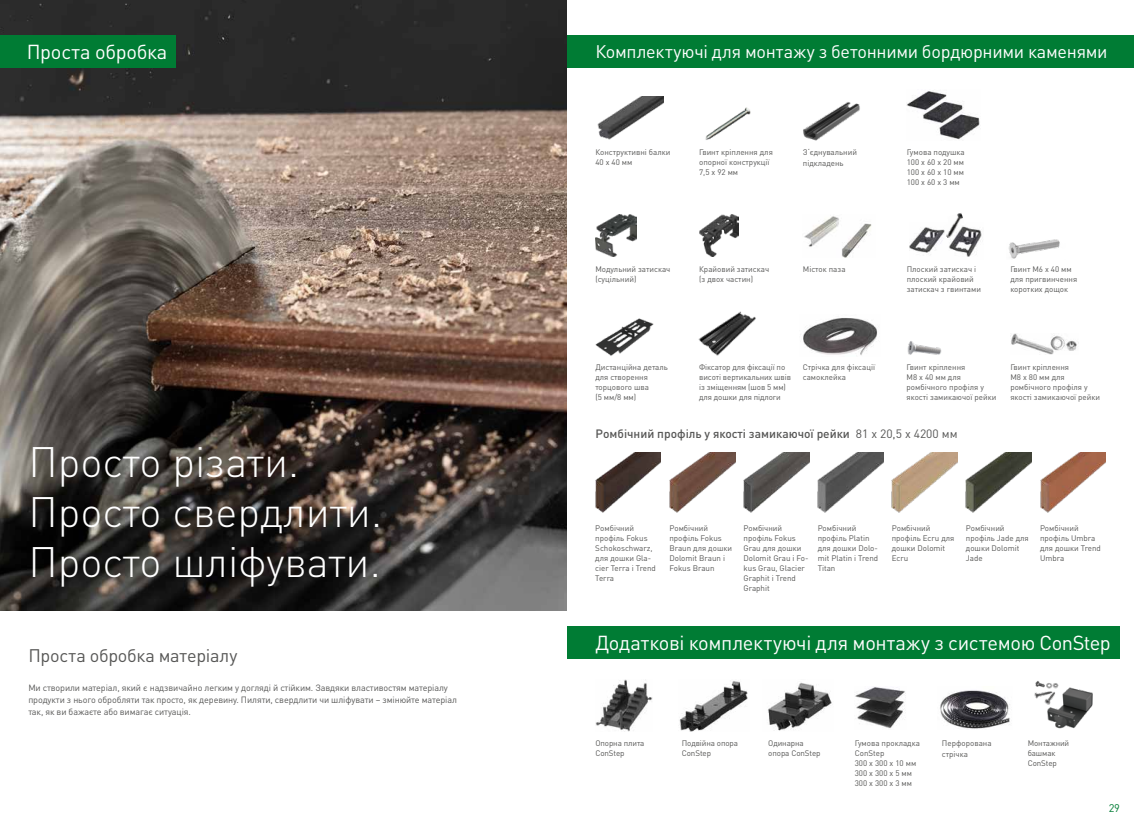
<style>
.page{position:relative;width:1134px;height:823px;background:#fff}
.page>*{position:absolute;margin:0;border:0;box-sizing:border-box;transform-origin:0 0}
.t1{font:300 42px/50px "DIN Pro";color:#fff}
.t2{font:20px "DIN Pro";letter-spacing:-.015em;color:#fff}
.t3{font:18px "DIN Pro";letter-spacing:-.015em;color:#fff}
.t4{font:18px "DIN Pro";letter-spacing:-.01em;color:#575756}
.t5{font:500 12px "DIN Pro";color:#575756}
.t6{font:11px "DIN Pro";color:#007c34}
.t7{font:9px/12px "DIN Pro";letter-spacing:-.01em;color:#575756}
.t8{font:8px/10px "DIN Pro";color:#575756}
.s1{font-weight:400}
</style>
<div class="page">
<img style="left:0;top:0;width:567px;height:609px">
<img style="left:679px;top:681px;width:69px;height:49px">
<img style="left:804px;top:216px;width:68px;height:41px">
<img style="left:906px;top:91px;width:74px;height:49px">
<img style="left:940px;top:690px;width:70px;height:38px">
<img style="left:910px;top:226px;width:72px;height:31px">
<img style="left:768px;top:682px;width:64px;height:48px">
<img style="left:803px;top:102px;width:57px;height:38px">
<img style="left:943px;top:213px;width:21px;height:25px">
<img style="left:1040px;top:452px;width:66px;height:61px">
<img style="left:966px;top:452px;width:65px;height:61px">
<img style="left:892px;top:452px;width:65px;height:61px">
<img style="left:818px;top:452px;width:65px;height:61px">
<img style="left:743px;top:452px;width:66px;height:61px">
<img style="left:669px;top:452px;width:66px;height:61px">
<img style="left:595px;top:452px;width:66px;height:61px">
<div style="left:0;top:35px;width:176px;height:33px;background:#007c34"></div>
<div style="left:567px;top:35px;width:567px;height:33px;background:#007c34"></div>
<div style="left:567px;top:625px;width:552px;height:32px;background:#007c34"></div>
<img style="left:1034px;top:681px;width:59px;height:48px">
<img style="left:595px;top:679px;width:57px;height:51px">
<img style="left:855px;top:687px;width:51px;height:42px">
<img style="left:803px;top:318px;width:75px;height:37px">
<img style="left:698px;top:311px;width:58px;height:45px">
<img style="left:1008px;top:239px;width:52px;height:20px">
<img style="left:1011px;top:333px;width:66px;height:21px">
<img style="left:595px;top:318px;width:59px;height:38px">
<img style="left:595px;top:214px;width:42px;height:43px">
<img style="left:699px;top:214px;width:40px;height:43px">
<img style="left:598px;top:96px;width:66px;height:44px">
<img style="left:705px;top:107px;width:46px;height:33px">
<img style="left:907px;top:341px;width:35px;height:14px">
<h2 class="t2" style="left:27px;top:38px;width:142px">Проста обробка</h2>
<h1 class="t1" style="left:28px;top:435px;width:355px">Просто різати.<br>Просто свердлити.<br>Просто шліфувати.</h1>
<h3 class="t4" style="left:28px;top:643px;width:211px">Проста обробка матеріалу</h3>
<p class="t7" style="left:28px;top:681px;width:430px">Ми створили матеріал, який є надзвичайно легким у догляді й стійким. Завдяки властивостям матеріалу продукти з нього обробляти так просто, як деревину. Пиляти, свердлити чи шліфувати – змінюйте матеріал так, як ви бажаєте або вимагає ситуація.</p>
<h3 class="t3" style="left:595px;top:39px;width:514px">Комплектуючі для монтажу з бетонними бордюрними каменями</h3>
<p class="t8" style="left:595px;top:147px;width:77px">Конструктивні балки<br>40 x 40 мм</p>
<p class="t8" style="left:699px;top:147px;width:75px">Гвинт кріплення для опорної конструкції<br>7,5 x 92 мм</p>
<p class="t8" style="left:803px;top:146px;width:56px;line-height:11px">З‘єднувальний підкладень</p>
<p class="t8" style="left:907px;top:147px;width:60px;text-align:justify">Гумова подушка 100 x 60 x 20 мм 100 x 60 x 10 мм 100 x 60 x 3 мм</p>
<p class="t8" style="left:595px;top:264px;width:77px">Модульний затискач (суцільний)</p>
<p class="t8" style="left:699px;top:264px;width:72px">Крайовий затискач (з двох частин)</p>
<p class="t8" style="left:907px;top:264px;width:76px">Плоский затискач і плоский крайовий затискач з гвинтами</p>
<p class="t8" style="left:803px;top:264px;width:44px">Місток паза</p>
<p class="t8" style="left:1010px;top:264px;width:68px">Гвинт M6 x 40 мм для пригвинчення коротких дощок</p>
<p class="t8" style="left:595px;top:361px;width:74px">Дистанційна деталь для створення торцового шва<br>(5 мм/8 мм)</p>
<p class="t8" style="left:699px;top:361px;width:93px">Фіксатор для фіксації по висоті вертикальних швів із зміщенням (шов 5 мм) для дошки для підлоги</p>
<p class="t8" style="left:803px;top:361px;width:74px">Стрічка для фіксації самоклейка</p>
<p class="t8" style="left:907px;top:361px;width:91px">Гвинт кріплення<br>M8 x 40 мм для ромбічного профіля у якості замикаючої рейки</p>
<p class="t8" style="left:1010px;top:361px;width:91px">Гвинт кріплення<br>M8 x 80 мм для ромбічного профіля у якості замикаючої рейки</p>
<h3 class="t5" style="left:596px;top:425px;width:363px">Ромбічний профіль у якості замикаючої рейки <span class="s1">81 x 20,5 x 4200 мм</span></h3>
<p class="t8" style="left:595px;top:522px;width:62px">Ромбічний профіль Fokus<br>Schokoschwarz, для дошки Gla&shy;cier Terra і Trend<br>Terra</p>
<p class="t8" style="left:669px;top:522px;width:64px">Ромбічний профіль Fokus<br>Braun для дошки<br>Dolomit Braun і<br>Fokus Braun</p>
<p class="t8" style="left:743px;top:522px;width:66px">Ромбічний профіль Fokus<br>Grau для дошки<br>Dolomit Grau і Fo&shy;kus Grau, Glacier<br>Graphit і Trend<br>Graphit</p>
<p class="t8" style="left:818px;top:522px;width:62px">Ромбічний профіль Platin для дошки Dolo&shy;mit Platin і Trend<br>Titan</p>
<p class="t8" style="left:892px;top:522px;width:64px">Ромбічний профіль Ecru для дошки Dolomit<br>Ecru</p>
<p class="t8" style="left:966px;top:522px;width:64px">Ромбічний профіль Jade для дошки Dolomit<br>Jade</p>
<p class="t8" style="left:1040px;top:522px;width:62px">Ромбічний профіль Umbra для дошки Trend<br>Umbra</p>
<h2 class="t2" style="left:595px;top:628px;width:517px">Додаткові комплектуючі для монтажу з системою ConStep</h2>
<p class="t8" style="left:768px;top:737px;width:54px">Одинарна опора ConStep</p>
<p class="t8" style="left:595px;top:737px;width:51px">Опорна плита<br>ConStep</p>
<p class="t8" style="left:942px;top:736px;width:51px;line-height:11px">Перфорована стрічка</p>
<p class="t8" style="left:682px;top:737px;width:58px">Подвійна опора<br>ConStep</p>
<p class="t8" style="left:1028px;top:737px;width:43px">Монтажний башмак<br>ConStep</p>
<p class="t8" style="left:855px;top:737px;width:67px">Гумова прокладка<br>ConStep<br>300 x 300 x 10 мм<br>300 x 300 x 5 мм<br>300 x 300 x 3 мм</p>
<h3 class="t6" style="left:1109px;top:799px;width:13px">29</h3>
</div>
